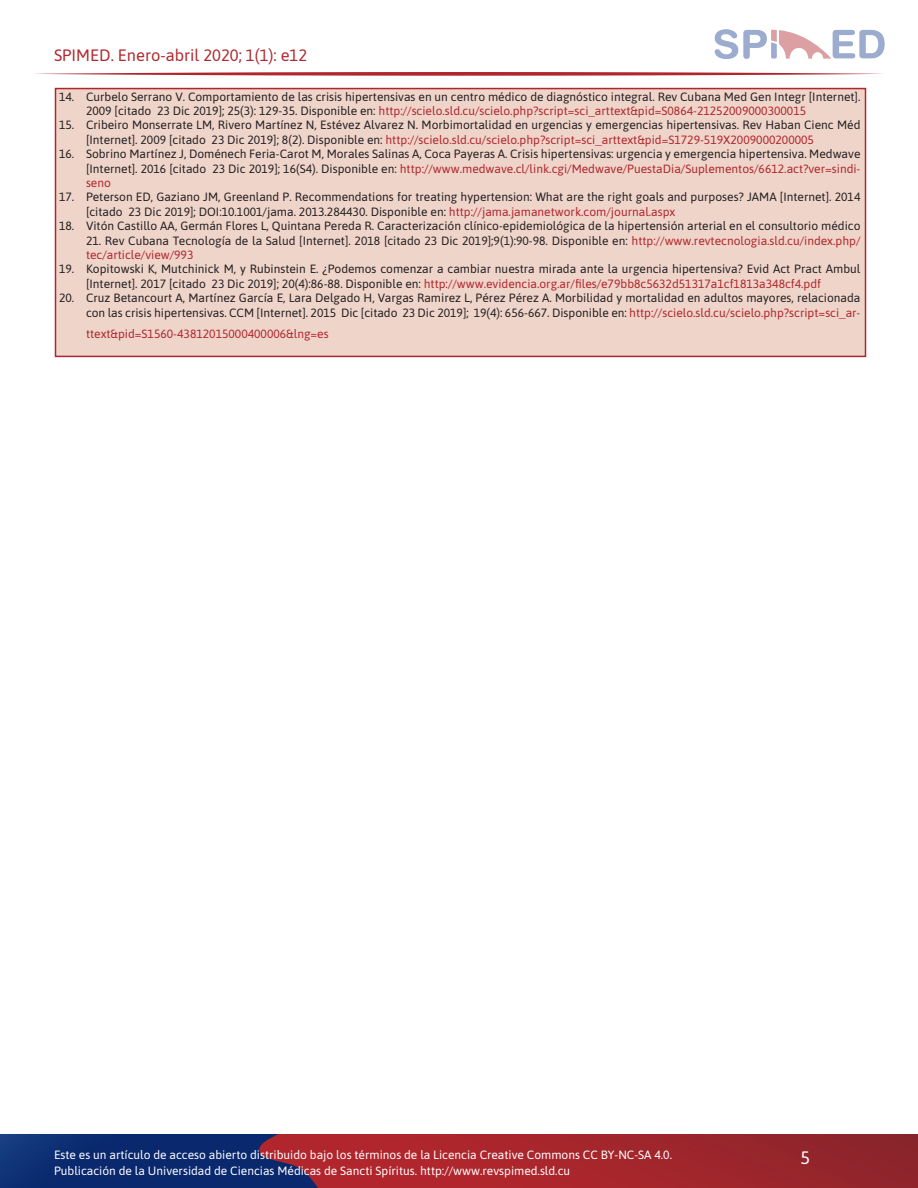
<style>
.page{position:relative;width:918px;height:1188px;background:#fff}
.page>*{position:absolute;margin:0;border:0;box-sizing:border-box;transform-origin:0 0}
.t1{font:18px "Asap";color:#fff}
.t2{font:16.5px "Asap";color:#b0292e}
.t3{font:12px/14.4px "Asap";color:#231f20}
.t4{font:12px/16.2px "Asap";color:#fff}
.t5{font:12px "Asap";color:#b0262c}
.s1{color:#b0262c}
</style>
<div class="page">
<svg style="left:35px;top:72px;width:848px;height:4px"></svg>
<svg style="left:715px;top:29px;width:170px;height:30px"></svg>
<div style="left:56px;top:89px;width:810px;height:267px;background:#efd4ca"></div>
<div style="left:55px;top:88px;width:811px;height:269px;border:2px solid #b0262c"></div>
<svg style="left:318px;top:1134px;width:600px;height:54px;background:#a2252b"></svg>
<svg style="left:0;top:1134px;width:318px;height:54px;background:#1b2968"></svg>
<h2 class="t2" style="left:54px;top:44px;width:255px">SPIMED. Enero-abril 2020; 1(1): e12</h2>
<p class="t3" style="left:86px;top:88px;width:776px;text-indent:-27px">14. Curbelo Serrano V. Comportamiento de las crisis hipertensivas en un centro médico de diagnóstico integral. Rev Cubana Med Gen Integr [Internet].<br>2009 [citado 23 Dic 2019]; 25(3): 129-35. Disponible en: <span class="s1">http://scielo.sld.cu/scielo.php?script=sci_arttext&amp;pid=S0864-21252009000300015</span></p>
<p class="t3" style="left:86px;top:117px;width:776px;text-indent:-27px">15. Cribeiro Monserrate LM, Rivero Martínez N, Estévez Alvarez N. Morbimortalidad en urgencias y emergencias hipertensivas. Rev Haban Cienc Méd [Internet]. 2009 [citado 23 Dic 2019]; 8(2). Disponible en: <span class="s1">http://scielo.sld.cu/scielo.php?script=sci_arttext&amp;pid=S1729-519X2009000200005</span></p>
<p class="t3" style="left:86px;top:146px;width:776px;text-align:justify;text-indent:-27px">16. Sobrino Martínez J, Doménech Feria-Carot M, Morales Salinas A, Coca Payeras A. Crisis hipertensivas: urgencia y emergencia hipertensiva. Medwave [Internet]. 2016 [citado 23 Dic 2019]; 16(S4). Disponible en: <span class="s1">http://www.medwave.cl/link.cgi/Medwave/PuestaDia/Suplementos/6612.act?ver=sindi&shy;seno</span></p>
<p class="t3" style="left:86px;top:189px;width:776px;text-indent:-27px">17. Peterson ED, Gaziano JM, Greenland P. Recommendations for treating hypertension: What are the right goals and purposes? JAMA [Internet]. 2014 [citado 23 Dic 2019]; DOI:10.1001/jama. 2013.284430. Disponible en: <span class="s1">http://jama.jamanetwork.com/journal.aspx</span></p>
<p class="t3" style="left:59px;top:218px;width:803px">18. Vitón Castillo AA, Germán Flores L, Quintana Pereda R. Caracterización clínico-epidemiológica de la hipertensión arterial en el consultorio médico</p>
<p class="t3" style="left:86px;top:232px;width:776px">21. Rev Cubana Tecnología de la Salud [Internet]. 2018 [citado 23 Dic 2019];9(1):90-98. Disponible en: <span class="s1">http://www.revtecnologia.sld.cu/index.php/ tec/article/view/993</span></p>
<p class="t3" style="left:86px;top:261px;width:776px;text-indent:-27px">19. Kopitowski K, Mutchinick M, y Rubinstein E. ¿Podemos comenzar a cambiar nuestra mirada ante la urgencia hipertensiva? Evid Act Pract Ambul [Internet]. 2017 [citado 23 Dic 2019]; 20(4):86-88. Disponible en: <span class="s1">http://www.evidencia.org.ar/files/e79bb8c5632d51317a1cf1813a348cf4.pdf</span></p>
<p class="t3" style="left:59px;top:290px;width:803px;text-align:right">20. Cruz Betancourt A, Martínez García E, Lara Delgado H, Vargas Ramirez L, Pérez Pérez A. Morbilidad y mortalidad en adultos mayores, relacionada con las crisis hipertensivas. CCM [Internet]. 2015 Dic [citado 23 Dic 2019]; 19(4): 656-667. Disponible en: <span class="s1">http://scielo.sld.cu/scielo.php?script=sci_ar-</span></p>
<p class="t5" style="left:86px;top:326px;width:244px">ttext&amp;pid=S1560-43812015000400006&amp;lng=es</p>
<p class="t4" style="left:54px;top:1146px;width:620px">Este es un artículo de acceso abierto distribuido bajo los términos de la Licencia Creative Commons CC BY-NC-SA 4.0.<br>Publicación de la Universidad de Ciencias Médicas de Sancti Spíritus. http://www.revspimed.sld.cu</p>
<h1 class="t1" style="left:800px;top:1145px;width:11px">5</h1>
</div>
